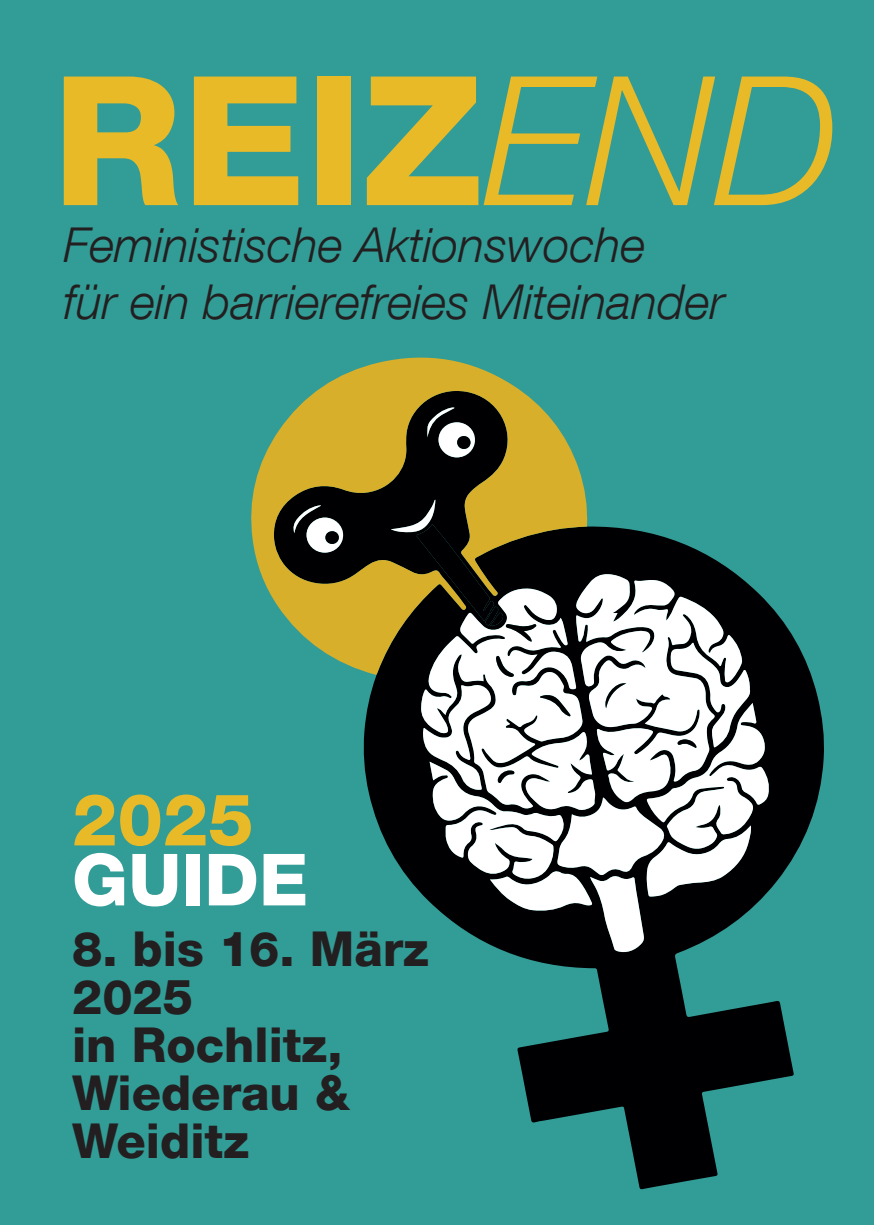
<style>
.page{position:relative;width:874px;height:1225px;background:#fff}
.page>*{position:absolute;margin:0;border:0;box-sizing:border-box;transform-origin:0 0}
.t1{font:800 180px "Helvetica Neue LT Com";color:#e9ba27}
.t2{font:800 72px "Helvetica Neue LT Com";color:#fff}
.t3{font:800 72px "Helvetica Neue LT Com";color:#e9ba27}
.t4{font:italic 300 48px/57.6px "Helvetica Neue LT Com";color:#231f20}
.t5{font:800 48px/48px "Helvetica Neue LT Com";color:#231f20}
.s1{font-weight:300;font-style:italic}
</style>
<div class="page">
<div style="left:0;top:0;width:873px;height:1225px;background:#329c96"></div>
<svg style="left:363px;top:604px;width:461px;height:585px"></svg>
<svg style="left:251px;top:357px;width:335px;height:318px;fill:#d7af2b"></svg>
<svg style="left:426px;top:407px;width:48px;height:50px;background:#6c6e6f"></svg>
<svg style="left:292px;top:505px;width:51px;height:48px;background:#6b6c6d"></svg>
<svg style="left:390px;top:500px;width:379px;height:454px;background:#7a837d"></svg>
<div style="left:325px;top:531px;width:14px;height:13px;background:#000002;border-radius:50%"></div>
<div style="left:457px;top:436px;width:13px;height:13px;background:#000002;border-radius:50%"></div>
<h1 class="t1" style="left:52px;top:34px;width:785px">REIZ<span class="s1">END</span></h1>
<p class="t4" style="left:63px;top:215px;width:662px">Feministische Aktionswoche<br>für ein barrierefreies Miteinander</p>
<h2 class="t3" style="left:72px;top:777px;width:183px">2025</h2>
<h2 class="t2" style="left:72px;top:837px;width:238px">GUIDE</h2>
<p class="t5" style="left:72px;top:924px;width:358px">8. bis 16. März<br>2025<br>in Rochlitz,<br>Wiederau &amp;<br>Weiditz</p>
</div>
